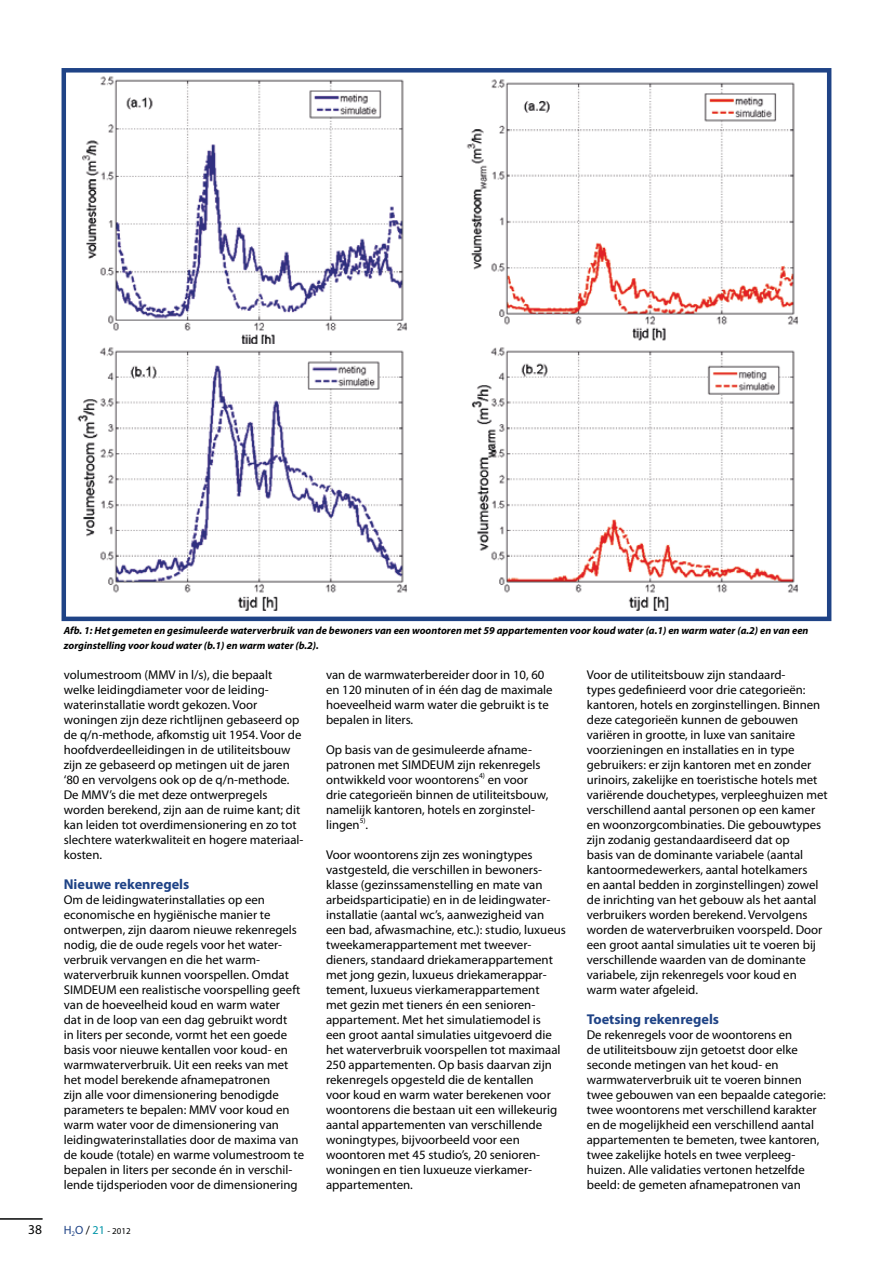
<style>
.page{position:relative;width:893px;height:1263px;background:#fff}
.page>*{position:absolute;margin:0;border:0;box-sizing:border-box;transform-origin:0 0}
.t1{font:700 14.25px "Myriad Pro";color:#1f4386}
.t2{font:13.5px "Myriad Pro";color:#010202}
.t3{font:12.75px/15px "Myriad Pro";color:#010202}
.t4{font:italic 700 10.5px/15px "Myriad Pro";color:#010202}
.t5{font:9px "Myriad Pro";color:#010202}
.s1{font-size:12px;color:#1f4386}
.s2{font-size:12px}
.s3{font-size:12px;color:#0095a8}
</style>
<div class="page">
<hr style="left:0;top:1219px;width:43px;height:1px;background:#010202">
<img style="left:82px;top:76px;width:325px;height:268px">
<img style="left:77px;top:347px;width:331px;height:264px">
<img style="left:466px;top:79px;width:333px;height:532px">
<div style="left:62px;top:68px;width:769px;height:553px;border:4px solid #1f4386"></div>
<p class="t4" style="left:64px;top:624px;width:746px">Afb. 1: Het gemeten en gesimuleerde waterverbruik van de bewoners van een woontoren met 59 appartementen voor koud water (a.1) en warm water (a.2) en van een zorginstelling voor koud water (b.1) en warm water (b.2).</p>
<p class="t3" style="left:64px;top:668px;width:241px">volumestroom (MMV in l/s), die bepaalt welke leidingdiameter voor de leiding&shy;waterinstallatie wordt gekozen. Voor woningen zijn deze richtlijnen gebaseerd op de q/n-methode, afkomstig uit 1954. Voor de hoofdverdeelleidingen in de utiliteitsbouw zijn ze gebaseerd op metingen uit de jaren ‘80 en vervolgens ook op de q/n-methode.<br>De MMV’s die met deze ontwerpregels worden berekend, zijn aan de ruime kant; dit kan leiden tot overdimensionering en zo tot slechtere waterkwaliteit en hogere materiaal&shy;kosten.</p>
<p class="t1" style="left:64px;top:879px;width:127px">Nieuwe rekenregels</p>
<p class="t3" style="left:64px;top:893px;width:242px">Om de leidingwaterinstallaties op een economische en hygiënische manier te ontwerpen, zijn daarom nieuwe rekenregels nodig, die de oude regels voor het water&shy;verbruik vervangen en die het warm&shy;waterverbruik kunnen voorspellen. Omdat SIMDEUM een realistische voorspelling geeft van de hoeveelheid koud en warm water<br>dat in de loop van een dag gebruikt wordt<br>in liters per seconde, vormt het een goede basis voor nieuwe kentallen voor koud- en warmwaterverbruik. Uit een reeks van met het model berekende afnamepatronen<br>zijn alle voor dimensionering benodigde parameters te bepalen: MMV voor koud en warm water voor de dimensionering van leidingwaterinstallaties door de maxima van de koude (totale) en warme volumestroom te bepalen in liters per seconde én in verschil&shy;lende tijdsperioden voor de dimensionering</p>
<p class="t2" style="left:28px;top:1224px;width:15px">38</p>
<p class="t5" style="left:64px;top:1227px;width:68px"><span class="s1">H</span><sub>2</sub><span class="s1">O</span> <span class="s2">/</span> <span class="s3">21</span> - 2012</p>
<p class="t3" style="left:326px;top:668px;width:228px">van de warmwaterbereider door in 10, 60 en 120 minuten of in één dag de maximale hoeveelheid warm water die gebruikt is te bepalen in liters.</p>
<p class="t3" style="left:326px;top:743px;width:224px">Op basis van de gesimuleerde afname&shy;patronen met SIMDEUM zijn rekenregels ontwikkeld voor woontorens<sup>4)</sup> en voor drie categorieën binnen de utiliteitsbouw, namelijk kantoren, hotels en zorginstel&shy;lingen<sup>5)</sup>.</p>
<p class="t3" style="left:326px;top:848px;width:241px">Voor woontorens zijn zes woningtypes vastgesteld, die verschillen in bewoners&shy;klasse (gezinssamenstelling en mate van arbeidsparticipatie) en in de leidingwater&shy;installatie (aantal wc’s, aanwezigheid van een bad, afwasmachine, etc.): studio, luxueus tweekamerappartement met tweever&shy;dieners, standaard driekamerappartement met jong gezin, luxueus driekamerappar&shy;tement, luxueus vierkamerappartement<br>met gezin met tieners én een senioren&shy;appartement. Met het simulatiemodel is<br>een groot aantal simulaties uitgevoerd die het waterverbruik voorspellen tot maximaal 250 appartementen. Op basis daarvan zijn rekenregels opgesteld die de kentallen<br>voor koud en warm water berekenen voor woontorens die bestaan uit een willekeurig aantal appartementen van verschillende woningtypes, bijvoorbeeld voor een woontoren met 45 studio’s, 20 senioren&shy;woningen en tien luxueuze vierkamer&shy;appartementen.</p>
<p class="t3" style="left:587px;top:668px;width:242px">Voor de utiliteitsbouw zijn standaard-<br>types gedefinieerd voor drie categorieën: kantoren, hotels en zorginstellingen. Binnen deze categorieën kunnen de gebouwen variëren in grootte, in luxe van sanitaire voorzieningen en installaties en in type gebruikers: er zijn kantoren met en zonder urinoirs, zakelijke en toeristische hotels met variërende douchetypes, verpleeghuizen met verschillend aantal personen op een kamer en woonzorgcombinaties. Die gebouwtypes zijn zodanig gestandaardiseerd dat op<br>basis van de dominante variabele (aantal kantoormedewerkers, aantal hotelkamers<br>en aantal bedden in zorginstellingen) zowel de inrichting van het gebouw als het aantal verbruikers worden berekend. Vervolgens worden de waterverbruiken voorspeld. Door een groot aantal simulaties uit te voeren bij verschillende waarden van de dominante variabele, zijn rekenregels voor koud en warm water afgeleid.</p>
<p class="t1" style="left:587px;top:1014px;width:134px">Toetsing rekenregels</p>
<p class="t3" style="left:587px;top:1028px;width:241px">De rekenregels voor de woontorens en<br>de utiliteitsbouw zijn getoetst door elke seconde metingen van het koud- en warmwaterverbruik uit te voeren binnen twee gebouwen van een bepaalde categorie: twee woontorens met verschillend karakter en de mogelijkheid een verschillend aantal appartementen te bemeten, twee kantoren, twee zakelijke hotels en twee verpleeg&shy;huizen. Alle validaties vertonen hetzelfde beeld: de gemeten afnamepatronen van</p>
</div>
